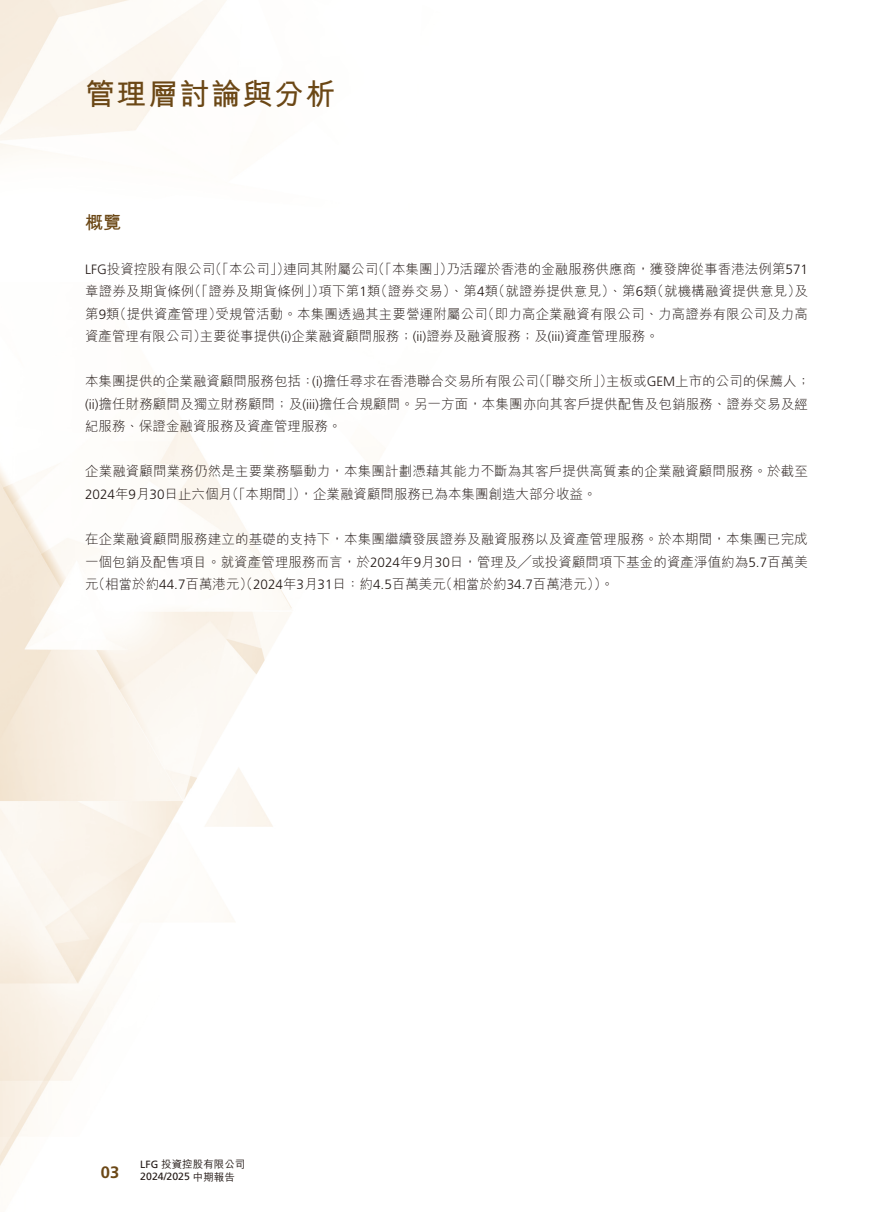
<style>
.page{position:relative;width:893px;height:1212px;background:#fff}
.page>*{position:absolute;margin:0;border:0;box-sizing:border-box;transform-origin:0 0}
.t1{font:700 30px "M Hei HK";letter-spacing:.05em;color:#6b4715}
.t2{font:700 18px "M Hei HK";color:#6b4715}
.t3{font:700 16.5px "Frutiger LT Std";color:#6b4715}
.t4{font:300 13.5px/22.5px "M Hei HK";letter-spacing:.005em;color:#231916}
.t5{font:300 13.5px "Frutiger LT Std";color:#231916}
.t6{font:10.5px "Frutiger LT Std";color:#231916}
.t7{font:500 10.5px "M Hei HK";color:#231916}
.s1{font-family:"Frutiger LT Std"}
.s2{font-family:"M Hei HK"}
.s3{font-family:"Frutiger LT Std";font-weight:400}
.s4{font-family:"M Hei HK";font-weight:500}
</style>
<div class="page">
<img style="left:0;top:0;width:376px;height:1166px">
<h1 class="t1" style="left:85px;top:73px;width:252px">管理層討論與分析</h1>
<h2 class="t2" style="left:85px;top:209px;width:37px">概覽</h2>
<p class="t4" style="left:209px;top:258px;width:83px">（「本公司」）</p>
<p class="t4" style="left:372px;top:258px;width:83px">（「本集團」）</p>
<p class="t4" style="left:283px;top:258px;width:96px">連同其附屬公司</p>
<p class="t4" style="left:446px;top:258px;width:363px">乃活躍於香港的金融服務供應商，獲發牌從事香港法例第<span class="s1">571</span></p>
<p class="t4" style="left:85px;top:258px;width:132px"><span class="s1">LFG</span>投資控股有限公司</p>
<p class="t4" style="left:188px;top:280px;width:139px">（「證券及期貨條例」）</p>
<p class="t4" style="left:319px;top:280px;width:491px">項下第 （類<span class="s1">1</span> 證券交易）、第 （類<span class="s1">4</span> 就證券提供意見）、第 （類<span class="s1">6</span> 就機構融資提供意見及）</p>
<p class="t4" style="left:85px;top:280px;width:111px">章證券及期貨條例</p>
<p class="t4" style="left:481px;top:303px;width:328px">（即力高企業融資有限公司、力高證券有限公司及力高</p>
<p class="t4" style="left:200px;top:303px;width:460px;text-indent:-115px">第 （類<span class="s1">9</span> 提供資產管理）<br>主要從事提供 <span class="s1">)i(</span> 企業融資顧問服務；<span class="s1">( )i i</span> 證券及融資服務；及<span class="s1">(iii)</span>資產管理服務。</p>
<p class="t4" style="left:215px;top:303px;width:274px">受規管活動。本集團透過其主要營運附屬公司</p>
<p class="t4" style="left:85px;top:325px;width:123px">資產管理有限公司）</p>
<p class="t4" style="left:532px;top:370px;width:82px">（「聯交所」）</p>
<p class="t4" style="left:312px;top:370px;width:228px"><span class="s1">)i(</span> 擔任尋求在香港聯合交易所有限公司</p>
<p class="t4" style="left:606px;top:370px;width:205px">主板或<span class="s1">GEM</span>上市的公司的保薦人;</p>
<p class="t4" style="left:85px;top:370px;width:724px">本集團提供的企業融資顧問服務包括：<br><span class="s1">)i i(</span> 擔任財務顧問及獨立財務顧問；及<span class="s1">(iii)</span>擔任合規顧問。另一方面，本集團亦向其客戶提供配售及包銷服務、證券交易及經紀服務、保證金融資服務及資產管理服務。</p>
<p class="t4" style="left:85px;top:460px;width:724px;text-align:center">企業融資顧問業務仍然是主要業務驅動力，本集團計劃憑藉其能力不斷為其客戶提供高質素的企業融資顧問服務。於截至，企業融資顧問服務已為本集團創造大部分收益。</p>
<p class="t4" style="left:225px;top:483px;width:82px">（「本期間」）</p>
<p class="t5" style="left:85px;top:487px;width:149px">2024<span class="s2">年月</span>9 30<span class="s2">日止六個月</span></p>
<p class="t4" style="left:85px;top:528px;width:724px">在企業融資顧問服務建立的基礎的支持下，本集團繼續發展證券及融資服務以及資產管理服務。於本期間，本集團已完成</p>
<p class="t4" style="left:85px;top:550px;width:724px">一個包銷及配售項目。就資產管理服務而言，於<span class="s1">2024</span>年月<span class="s1">9 30</span>日，管理及╱或投資顧問項下基金的資產淨值約為<span class="s1">5.7</span>百萬美</p>
<p class="t4" style="left:439px;top:573px;width:176px">（相當於約<span class="s1">34.7</span>百萬港元 。((</p>
<p class="t4" style="left:85px;top:573px;width:362px">（元相當於約<span class="s1">44.7</span>百萬港元）（<span class="s1">2024</span>年月<span class="s1">3 31</span>日：約<span class="s1">4.5</span>百萬美元</p>
<p class="t7" style="left:140px;top:1157px;width:107px"><span class="s3">LFG</span> 投資控股有限公司</p>
<p class="t3" style="left:101px;top:1163px;width:20px">03</p>
<p class="t6" style="left:140px;top:1170px;width:96px">2024/2025 <span class="s4">中期報告</span></p>
</div>
